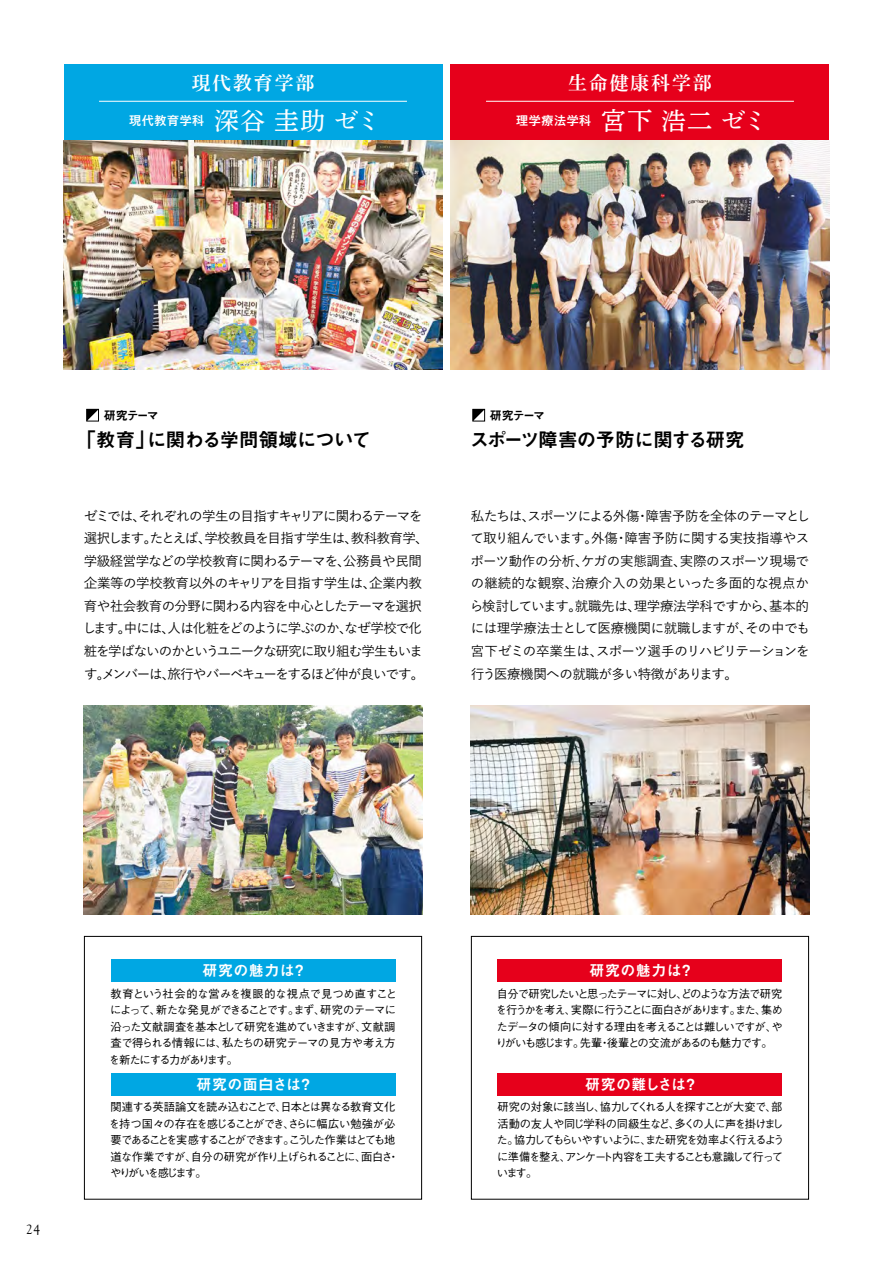
<style>
.page{position:relative;width:893px;height:1263px;background:#fff}
.page>*{position:absolute;margin:0;border:0;box-sizing:border-box;transform-origin:0 0}
.t1{font:24.9px "Shuei Yobu Min Std M";letter-spacing:.05em;color:#fff}
.t2{font:19.5px "Midashi Go Pr 5 MB31";letter-spacing:-.03em;color:#000}
.t3{font:18.9px "Shuei Min Pro B";letter-spacing:.1em;color:#fff}
.t4{font:15px "Midashi Go Pr 5 MB31";letter-spacing:.02em;color:#fff}
.t5{font:15px "Midashi Go Pr 5 MB31";letter-spacing:-.035em;color:#fff}
.t6{font:500 13.5px/22.5px "Yu Go";letter-spacing:-.05em;color:#000}
.t7{font:500 13.5px/22.5px "Yu Go";letter-spacing:-.095em;color:#000}
.t8{font:500 13.5px/22.5px "Yu Go";letter-spacing:-.025em;color:#000}
.t9{font:500 13.5px "Yu Go";letter-spacing:-.075em;color:#000}
.t10{font:500 13.5px/22.5px "Yu Go";letter-spacing:-.03em;color:#000}
.t11{font:500 13.5px/22.5px "Yu Go";color:#000}
.t12{font:500 13.5px "Yu Go";letter-spacing:-.02em;color:#000}
.t13{font:500 13.5px "Yu Go";letter-spacing:-.01em;color:#000}
.t14{font:500 13.5px "Yu Go";letter-spacing:-.07em;color:#000}
.t15{font:13.5px "Goudy";color:#000}
.t16{font:12.15px "Midashi Go Pr 5 MB31";letter-spacing:-.12em;color:#000}
.t17{font:500 12px "Axis Std";letter-spacing:.05em;color:#fff}
.t18{font:500 11.25px/16.5px "Gothic BBB Pr 5";letter-spacing:-.09em;color:#000}
.t19{font:500 11.25px/16.5px "Gothic BBB Pr 5";letter-spacing:-.115em;color:#000}
.t20{font:500 11.25px/16.5px "Gothic BBB Pr 5";letter-spacing:-.07em;color:#000}
.t21{font:500 11.25px/16.5px "Gothic BBB Pr 5";letter-spacing:-.015em;color:#000;text-align:right}
.t22{font:500 11.25px/16.5px "Gothic BBB Pr 5";letter-spacing:-.17em;color:#000}
.t23{font:500 11.25px/16.5px "Gothic BBB Pr 5";letter-spacing:-.05em;color:#000}
.t24{font:500 11.25px "Gothic BBB Pr 5";letter-spacing:-.065em;color:#000}
.t25{font:500 11.25px/16.5px "Gothic BBB Pr 5";letter-spacing:-.035em;color:#000}
.t26{font:500 11.25px/16.5px "Gothic BBB Pr 5";letter-spacing:-.13em;color:#000}
.t27{font:500 11.25px "Gothic BBB Pr 5";letter-spacing:-.155em;color:#000}
.t28{font:500 11.25px "Gothic BBB Pr 5";letter-spacing:-.12em;color:#000}
.t29{font:500 11.25px "Gothic BBB Pr 5";letter-spacing:-.165em;color:#000}
.t30{font:500 11.25px "Gothic BBB Pr 5";letter-spacing:-.125em;color:#000}
.s1{font-size:24.75px}
</style>
<div class="page">
<div style="left:84px;top:936px;width:338px;height:263px;border:1px solid #000"></div>
<div style="left:471px;top:936px;width:338px;height:263px;border:1px solid #000"></div>
<div style="left:64px;top:64px;width:378px;height:76px;background:#00a7e3"></div>
<div style="left:451px;top:64px;width:378px;height:76px;background:#e6001b"></div>
<img style="left:64px;top:140px;width:378px;height:230px">
<img style="left:451px;top:140px;width:378px;height:230px">
<img style="left:84px;top:706px;width:338px;height:208px">
<img style="left:471px;top:706px;width:338px;height:208px">
<hr style="left:99px;top:101px;width:308px;height:1px;background:#fff">
<hr style="left:486px;top:101px;width:308px;height:1px;background:#fff">
<div style="left:111px;top:959px;width:284px;height:22px;background:#00a7e3"></div>
<div style="left:497px;top:959px;width:285px;height:22px;background:#e6001b"></div>
<div style="left:111px;top:1073px;width:284px;height:22px;background:#00a7e3"></div>
<div style="left:497px;top:1073px;width:285px;height:22px;background:#e6001b"></div>
<svg style="left:89px;top:411px;width:8px;height:8px"></svg>
<div style="left:87px;top:409px;width:12px;height:12px;border:1px solid #000"></div>
<svg style="left:475px;top:411px;width:8px;height:8px"></svg>
<div style="left:473px;top:409px;width:12px;height:12px;border:1px solid #000"></div>
<h3 class="t3" style="left:192px;top:69px;width:124px">現代教育学部</h3>
<h3 class="t3" style="left:568px;top:69px;width:145px">生命健康科学部</h3>
<p class="t17" style="left:129px;top:111px;width:76px">現代教育学科</p>
<h1 class="t1" style="left:214px;top:103px;width:168px">深谷圭助<span class="s1">ゼミ</span></h1>
<p class="t17" style="left:516px;top:111px;width:76px">理学療法学科</p>
<h1 class="t1" style="left:601px;top:103px;width:168px">宮下浩二<span class="s1">ゼミ</span></h1>
<p class="t16" style="left:104px;top:406px;width:57px">研究テーマ</p>
<h2 class="t2" style="left:76px;top:424px;width:80px">「教育」</h2>
<h2 class="t2" style="left:147px;top:424px;width:226px">に関わる学問領域について</h2>
<p class="t9" style="left:84px;top:503px;width:340px">ゼミではそれぞれの学生の目指すキャリアに関わるテーマを</p>
<p class="t6" style="left:84px;top:503px;width:346px;text-indent:49px">、<br>選択しますたとえば学校教員を目指す学生は教科教育学、</p>
<p class="t6" style="left:345px;top:525px;width:15px">、</p>
<p class="t6" style="left:84px;top:525px;width:340px;text-indent:60px">。<br>学級経営学などの学校教育に関わるテーマを公務員や民間</p>
<p class="t10" style="left:84px;top:548px;width:340px;text-indent:253px">、<br>企業等の学校教育以外のキャリアを目指す学生は企業内教</p>
<p class="t6" style="left:83px;top:570px;width:341px;text-indent:280px">、<br>育や社会教育の分野に関わる内容を中心としたテーマを選択します中には人は化粧をどのように学ぶのかなぜ学校で化</p>
<p class="t6" style="left:339px;top:616px;width:15px">、</p>
<p class="t6" style="left:198px;top:525px;width:15px">、</p>
<p class="t7" style="left:84px;top:616px;width:342px;text-indent:34px">。<br>粧を学ばないのかというユニークな研究に取り組む学生もいますメンバーは旅行やバーベキューをするほど仲が良いです。</p>
<p class="t6" style="left:162px;top:661px;width:15px">、</p>
<p class="t6" style="left:162px;top:616px;width:15px">、</p>
<p class="t6" style="left:97px;top:661px;width:15px">。</p>
<p class="t16" style="left:490px;top:406px;width:57px">研究テーマ</p>
<h2 class="t2" style="left:470px;top:424px;width:276px">スポーツ障害の予防に関する研究</h2>
<p class="t6" style="left:471px;top:503px;width:341px">私たちはスポーツによる外傷障害予防を全体のテーマとし</p>
<p class="t6" style="left:636px;top:503px;width:15px">・</p>
<p class="t6" style="left:522px;top:503px;width:15px">、</p>
<p class="t6" style="left:591px;top:525px;width:28px">外傷</p>
<p class="t14" style="left:471px;top:526px;width:129px">て取り組んでいます。</p>
<p class="t13" style="left:625px;top:526px;width:186px">障害予防に関する実技指導やス</p>
<p class="t6" style="left:615px;top:525px;width:15px">・</p>
<p class="t12" style="left:471px;top:548px;width:218px">ポーツ動作の分析ケガの実態調査、</p>
<p class="t11" style="left:572px;top:548px;width:239px">、<br>治療介入の効果といった多面的な視点か</p>
<p class="t6" style="left:680px;top:548px;width:131px">実際のスポーツ現場で</p>
<p class="t8" style="left:470px;top:570px;width:341px">の継続的な観察、<br>ら検討しています就職先は理学療法学科ですから基本的</p>
<p class="t6" style="left:763px;top:593px;width:15px">、</p>
<p class="t6" style="left:568px;top:593px;width:15px">。</p>
<p class="t6" style="left:627px;top:593px;width:15px">、</p>
<p class="t6" style="left:471px;top:616px;width:340px">には理学療法士として医療機関に就職しますが、<br>宮下ゼミの卒業生はスポーツ選手のリハビリテーションを</p>
<p class="t6" style="left:471px;top:638px;width:269px;text-indent:119px">、<br>行う医療機関への就職が多い特徴があります。</p>
<p class="t6" style="left:745px;top:616px;width:66px">その中でも</p>
<p class="t15" style="left:26px;top:1221px;width:16px">24</p>
<p class="t4" style="left:203px;top:958px;width:94px">研究の魅力は</p>
<p class="t4" style="left:292px;top:958px;width:16px">？</p>
<p class="t21" style="left:111px;top:984px;width:288px">教育という社会的な営みを複眼的な視点で見つめ直すこと研究のテーマに</p>
<p class="t18" style="left:294px;top:1001px;width:33px">まず、</p>
<p class="t18" style="left:156px;top:1001px;width:145px">新たな発見ができることです。</p>
<p class="t18" style="left:110px;top:1001px;width:53px">によって、</p>
<p class="t20" style="left:222px;top:1017px;width:175px;text-indent:-111px">沿った文献調査を基本として研究を進めていきますが、<br>私たちの研究テーマの見方や考え方</p>
<p class="t18" style="left:361px;top:1017px;width:36px">文献調</p>
<p class="t18" style="left:109px;top:1034px;width:131px">査で得られる情報には、を新たにする力があります。</p>
<p class="t4" style="left:196px;top:1072px;width:106px">研究の面白さは</p>
<p class="t4" style="left:298px;top:1072px;width:16px">？</p>
<p class="t18" style="left:111px;top:1098px;width:286px">関連する英語論文を読み込むことで日本とは異なる教育文化</p>
<p class="t23" style="left:109px;top:1098px;width:288px;text-indent:167px">、<br>を持つ国々の存在を感じることができさらに幅広い勉強が必</p>
<p class="t22" style="left:289px;top:1114px;width:108px;text-indent:-5px">、<br>こうした作業はとても地</p>
<p class="t22" style="left:111px;top:1131px;width:186px">要であることを実感することができます。</p>
<p class="t28" style="left:191px;top:1147px;width:177px">自分の研究が作り上げられることに、</p>
<p class="t18" style="left:361px;top:1147px;width:33px">面白さ</p>
<p class="t19" style="left:110px;top:1147px;width:98px">道な作業ですが、やりがいを感じます。</p>
<p class="t18" style="left:388px;top:1147px;width:13px">・</p>
<p class="t4" style="left:589px;top:958px;width:94px">研究の魅力は</p>
<p class="t4" style="left:679px;top:958px;width:16px">?</p>
<p class="t19" style="left:497px;top:984px;width:287px">自分で研究したいと思ったテーマに対しどのような方法で研究</p>
<p class="t18" style="left:676px;top:984px;width:13px">、</p>
<p class="t18" style="left:761px;top:1001px;width:24px">集め</p>
<p class="t27" style="left:571px;top:1001px;width:172px">実際に行うことに面白さがあります。</p>
<p class="t30" style="left:496px;top:1001px;width:82px">を行うかを考え、</p>
<p class="t18" style="left:497px;top:1017px;width:288px">たデータの傾向に対する理由を考えることは難しいですがや、</p>
<p class="t18" style="left:580px;top:1034px;width:194px">先輩後輩との交流があるのも魅力です。</p>
<p class="t18" style="left:735px;top:1001px;width:33px">また、</p>
<p class="t29" style="left:496px;top:1034px;width:90px">りがいも感じます。</p>
<p class="t18" style="left:599px;top:1034px;width:13px">・</p>
<p class="t5" style="left:585px;top:1072px;width:103px">研究の難しさは</p>
<p class="t4" style="left:683px;top:1072px;width:16px">?</p>
<p class="t24" style="left:497px;top:1098px;width:286px">研究の対象に該当し協力してくれる人を探すことが大変で部、</p>
<p class="t25" style="left:497px;top:1098px;width:287px;text-indent:97px">、<br>活動の友人や同じ学科の同級生など多くの人に声を掛けまし</p>
<p class="t26" style="left:514px;top:1114px;width:272px;text-indent:155px">、<br>協力してもらいやすいようにまた研究を効率よく行えるよう</p>
<p class="t18" style="left:641px;top:1131px;width:13px">、</p>
<p class="t18" style="left:497px;top:1131px;width:288px">た。<br>に準備を整えアンケート内容を工夫することも意識して行って</p>
<p class="t18" style="left:560px;top:1147px;width:13px">、</p>
<p class="t18" style="left:497px;top:1164px;width:42px">います。</p>
</div>
